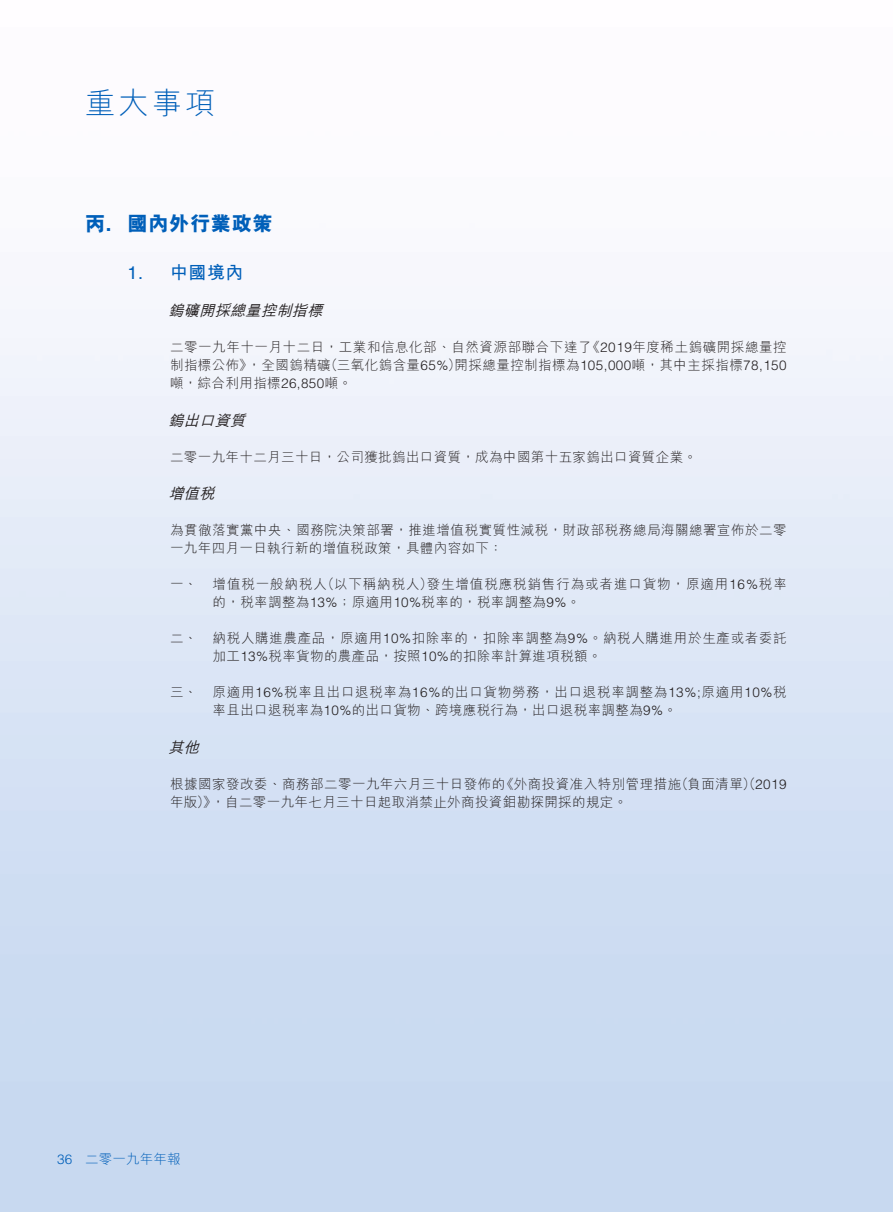
<style>
.page{position:relative;width:893px;height:1212px;background:#fff}
.page>*{position:absolute;margin:0;border:0;box-sizing:border-box;transform-origin:0 0}
.t1{font:300 30px "M Hei HK";color:#005fb9}
.t2{font:800 20.25px "M Hei HK";letter-spacing:.03em;color:#005fb9}
.t3{font:700 18px "M Hei HK";color:#005fb9}
.t4{font:italic 500 15px "M Hei HK";color:#231f20}
.t5{font:300 13.5px/18px "M Hei HK";letter-spacing:.035em;color:#231f20}
.t6{font:300 13.5px/18px "M Hei HK";letter-spacing:.065em;color:#231f20}
.t7{font:300 13.5px "M Hei HK";letter-spacing:.015em;color:#005fb9}
.s1{font-family:"Helvetica LT Std";font-weight:700}
.s2{font-family:"Helvetica LT Std";font-weight:400}
.s3{font-family:"Helvetica LT Std"}
</style>
<div class="page">
<h1 class="t1" style="left:85px;top:88px;width:132px">重大事項</h1>
<h2 class="t2" style="left:85px;top:213px;width:189px">丙<span class="s1">.</span> 國內外行業政策</h2>
<h3 class="t3" style="left:128px;top:259px;width:118px"><span class="s2">1.</span> 中國境內</h3>
<p class="t4" style="left:169px;top:300px;width:160px">鎢礦開採總量控制指標</p>
<p class="t5" style="left:170px;top:338px;width:618px;text-align:justify">二零一九年十一月十二日，工業和信息化部、自然資源部聯合下達了《<span class="s3">2019</span>年度稀土鎢礦開採總量控制指標公佈》，全國鎢精礦（三氧化鎢含量<span class="s3">65%</span>）開採總量控制指標為<span class="s3">105,000</span>噸，其中主採指標<span class="s3">78,150</span>噸，綜合利用指標<span class="s3">26,850</span>噸。</p>
<p class="t4" style="left:169px;top:409px;width:83px">鎢出口資質</p>
<p class="t5" style="left:170px;top:448px;width:528px">二零一九年十二月三十日，公司獲批鎢出口資質，成為中國第十五家鎢出口資質企業。</p>
<p class="t4" style="left:169px;top:483px;width:52px">增值稅</p>
<p class="t5" style="left:170px;top:521px;width:618px">為貫徹落實黨中央、國務院決策部署，推進增值稅實質性減稅，財政部稅務總局海關總署宣佈於二零一九年四月一日執行新的增值稅政策，具體內容如下：</p>
<p class="t6" style="left:213px;top:575px;width:576px;text-indent:-43px">一、 增值稅一般納稅人（以下稱納稅人）發生增值稅應稅銷售行為或者進口貨物，原適用<span class="s3">16%</span>稅率的，稅率調整為<span class="s3">13%</span>；原適用<span class="s3">10%</span>稅率的，稅率調整為<span class="s3">9%</span>。</p>
<p class="t5" style="left:213px;top:629px;width:576px;text-indent:-43px">二、 納稅人購進農產品，原適用<span class="s3">10%</span>扣除率的，扣除率調整為<span class="s3">9%</span>。納稅人購進用於生產或者委託加工<span class="s3">13%</span>稅率貨物的農產品，按照<span class="s3">10%</span>的扣除率計算進項稅額。</p>
<p class="t5" style="left:213px;top:683px;width:576px;text-indent:-43px">三、 原適用<span class="s3">16%</span>稅率且出口退稅率為<span class="s3">16%</span>的出口貨物勞務，出口退稅率調整為<span class="s3">13%;</span>原適用<span class="s3">10%</span>稅率且出口退稅率為<span class="s3">10%</span>的出口貨物、跨境應稅行為，出口退稅率調整為<span class="s3">9%</span>。</p>
<p class="t4" style="left:169px;top:736px;width:37px">其他</p>
<p class="t5" style="left:170px;top:775px;width:618px">根據國家發改委、商務部二零一九年六月三十日發佈的《外商投資准入特別管理措施（負面清單）（<span class="s3">2019</span>年版）》，自二零一九年七月三十日起取消禁止外商投資鉬勘探開採的規定。</p>
<p class="t7" style="left:57px;top:1152px;width:125px"><span class="s3">36</span> 二零一九年年報</p>
</div>
